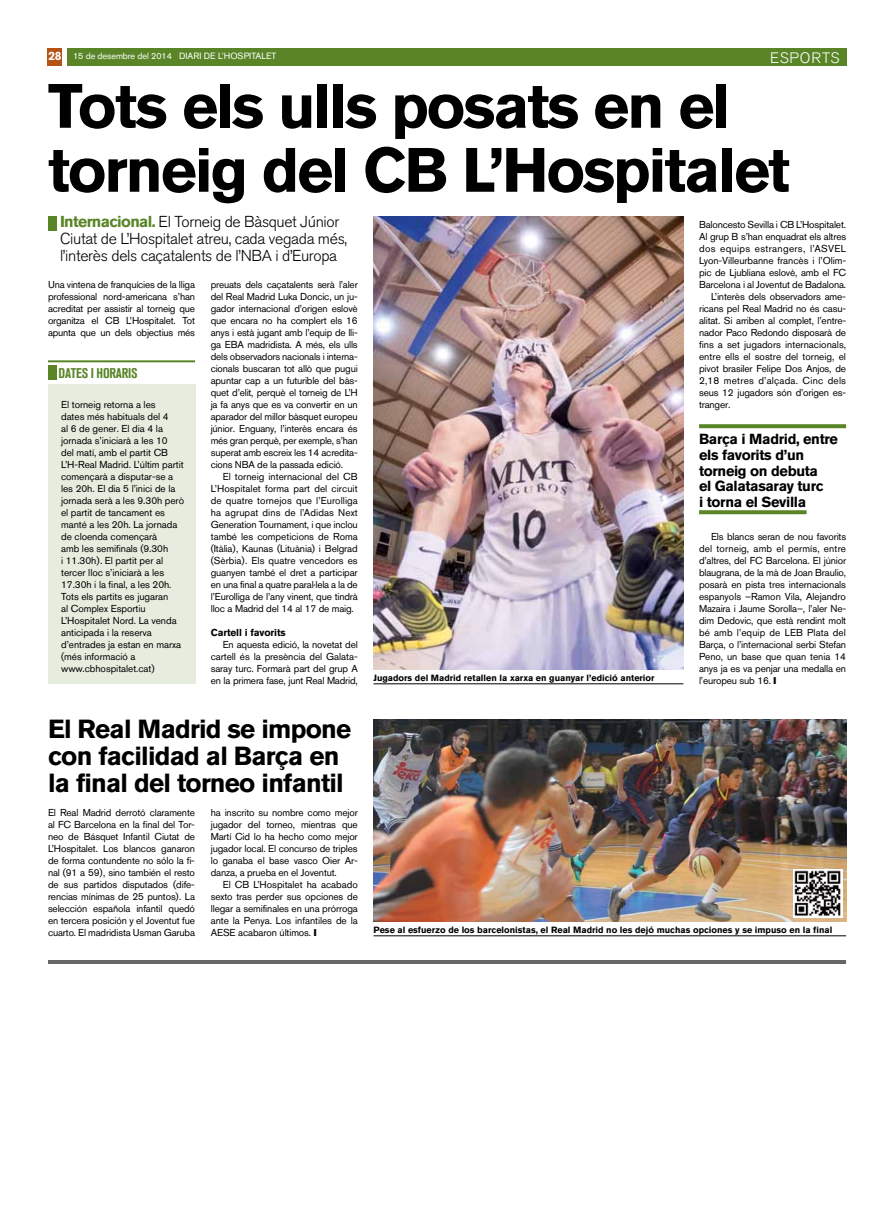
<style>
.page{position:relative;width:893px;height:1220px;background:#fff}
.page>*{position:absolute;margin:0;border:0;box-sizing:border-box;transform-origin:0 0}
.t1{font:700 62px/64px "Akzidenz Grotesk BQ";letter-spacing:-.035em;color:#000}
.t2{font:700 26px/27px "Akzidenz Grotesk BQ";letter-spacing:-.03em;color:#000}
.t3{font:300 15.8px/17px "Akzidenz Grotesk BQ";letter-spacing:-.02em;color:#000}
.t4{font:300 15px "Akzidenz Grotesk BQ";letter-spacing:.06em;color:#fff}
.t5{font:700 14.5px/15.7px "Akzidenz Grotesk BQ";letter-spacing:-.025em;color:#000}
.t6{font:700 condensed 14px "Akzidenz Grotesk BQ";letter-spacing:-.02em;color:#598527}
.t7{font:10px/12px "Akzidenz Grotesk BQ";letter-spacing:-.01em;color:#000;text-align:justify}
.t8{font:700 10px "Akzidenz Grotesk BQ";letter-spacing:-.01em;color:#000}
.t9{font:700 9px "Akzidenz Grotesk BQ";color:#000}
.t10{font:9px "Akzidenz Grotesk BQ";letter-spacing:-.01em;color:#fff}
.s1{font-weight:700;font-size:12px}
.s2{font-style:inherit}
.s3{font-weight:700;color:#598527}
</style>
<div class="page">
<div style="left:67px;top:48px;width:779px;height:18px;background:#598527"></div>
<div style="left:48px;top:48px;width:14px;height:18px;background:#b45314"></div>
<hr style="left:48px;top:960px;width:798px;height:4px;background:#666">
<img style="left:374px;top:216px;width:309px;height:454px">
<hr style="left:374px;top:684px;width:309px;height:1px;background:#000">
<div style="left:48px;top:216px;width:8px;height:15px;background:#598527"></div>
<svg style="left:699px;top:424px;width:147px;height:4px"></svg>
<svg style="left:699px;top:510px;width:108px;height:4px"></svg>
<img style="left:374px;top:720px;width:472px;height:202px">
<div style="left:48px;top:384px;width:147px;height:300px;background:#e6ecde"></div>
<hr style="left:48px;top:360px;width:147px;height:2px;background:#598527">
<div style="left:48px;top:365px;width:8px;height:15px;background:#598527"></div>
<img style="left:793px;top:869px;width:49px;height:49px">
<hr style="left:373px;top:936px;width:473px;height:1px;background:#000">
<p class="t10" style="left:48px;top:51px;width:229px"><span class="s1">28</span> 15 de desembre del 2014 <span class="s2">DIARI DE L’HOSPITALET</span></p>
<h3 class="t4" style="left:770px;top:49px;width:71px">esports</h3>
<h1 class="t1" style="left:48px;top:74px;width:743px">Tots els ulls posats en el torneig del CB L’Hospitalet</h1>
<h3 class="t3" style="left:60px;top:213px;width:289px"><span class="s3">Internacional.</span> El Torneig de Bàsquet Júnior<br>Ciutat de L’Hospitalet atreu, cada vegada més, l’interès dels caçatalents de l’NBA i d’Europa</h3>
<p class="t7" style="left:699px;top:218px;width:149px;text-align:right">Baloncesto Sevilla i CB L’Hospitalet.<br>Al grup B s’han enquadrat els altres dos equips estrangers, l’ASVEL Lyon-Villeurbanne francès i l’Olim&shy;pic de Ljubliana eslovè, amb el FC Barcelona i al Joventut de Badalona.<br>L’interès dels observadors ame&shy;ricans pel Real Madrid no és casu&shy;alitat. Si arriben al complet, l’entre&shy;nador Paco Redondo disposarà de fins a set jugadors internacionals, entre ells el sostre del torneig, el pivot brasiler Felipe Dos Anjos, de 2,18 metres d’alçada. Cinc dels seus 12 jugadors són d’origen es-</p>
<p class="t7" style="left:48px;top:278px;width:149px">Una vintena de franquícies de la lliga professional nord-americana s’han acreditat per assistir al torneig que organitza el CB L’Hospitalet. Tot apunta que un dels objectius més</p>
<p class="t7" style="left:211px;top:278px;width:149px">preuats dels caçatalents serà l’aler del Real Madrid Luka Doncic, un ju&shy;gador internacional d’origen eslovè que encara no ha complert els 16 anys i està jugant amb l’equip de lli&shy;ga EBA madridista. A més, els ulls dels observadors nacionals i interna&shy;cionals buscaran tot allò que pugui apuntar cap a un futurible del bàs&shy;quet d’elit, perquè el torneig de L’H ja fa anys que es va convertir en un aparador del millor bàsquet europeu júnior. Enguany, l’interès encara és més gran perquè, per exemple, s’han superat amb escreix les 14 acredita&shy;cions NBA de la passada edició.</p>
<p class="t7" style="left:211px;top:470px;width:149px;text-indent:12px">El torneig internacional del CB L’Hospitalet forma part del circuit de quatre tornejos que l’Eurolliga ha agrupat dins de l’Adidas Next Generation Tournament, i que inclou també les competicions de Roma (Itàlia), Kaunas (Lituània) i Belgrad (Sèrbia). Els quatre vencedors es guanyen també el dret a participar en una final a quatre paral·lela a la de l’Eurolliga de l’any vinent, que tindrà lloc a Madrid del 14 al 17 de maig.</p>
<p class="t8" style="left:211px;top:627px;width:76px">Cartell i favorits</p>
<p class="t7" style="left:211px;top:638px;width:149px;text-indent:12px">En aquesta edició, la novetat del cartell és la presència del Galata&shy;saray turc. Formarà part del grup A en la primera fase, junt Real Madrid,</p>
<h3 class="t6" style="left:59px;top:366px;width:80px">DATES I HORARIS</h3>
<p class="t7" style="left:61px;top:398px;width:96px">El torneig retorna a les</p>
<p class="t7" style="left:699px;top:398px;width:33px">tranger.</p>
<p class="t7" style="left:61px;top:410px;width:124px;text-align:left">dates més habituals del 4<br>al 6 de gener. El dia 4 la jornada s’iniciarà a les 10<br>del matí, amb el partit CB<br>L’H-Real Madrid. L’últim partit començarà a disputar-se a les 20h. El dia 5 l’inici de la jornada serà a les 9.30h però el partit de tancament es manté a les 20h. La jornada de cloenda començarà<br>amb les semifinals (9.30h<br>i 11.30h). El partit per al tercer lloc s’iniciarà a les<br>17.30h i la final, a les 20h.<br>Tots els partits es jugaran<br>al Complex Esportiu<br>L’Hospitalet Nord. La venda anticipada i la reserva d’entrades ja estan en marxa (més informació a www.cbhospitalet.cat)</p>
<h3 class="t5" style="left:699px;top:431px;width:140px">Barça i Madrid, entre els favorits d’un torneig on debuta<br>el Galatasaray turc<br>i torna el Sevilla</h3>
<p class="t7" style="left:699px;top:530px;width:149px;text-indent:12px">Els blancs seran de nou favorits del torneig, amb el permís, entre d’altres, del FC Barcelona. El júnior blaugrana, de la mà de Joan Braulio, posarà en pista tres internacionals espanyols –Ramon Vila, Alejandro Mazaira i Jaume Sorolla–, l’aler Ne&shy;dim Dedovic, que està rendint molt bé amb l’equip de LEB Plata del Barça, o l’internacional serbi Stefan Peno, un base que quan tenia 14 anys ja es va penjar una medalla en l’europeu sub 16.</p>
<p class="t9" style="left:374px;top:672px;width:283px">Jugadors del Madrid retallen la xarxa en guanyar l’edició anterior</p>
<h2 class="t2" style="left:48px;top:716px;width:305px">El Real Madrid se impone con facilidad al Barça en la final del torneo infantil</h2>
<p class="t7" style="left:48px;top:806px;width:149px">El Real Madrid derrotó claramente al FC Barcelona en la final del Tor&shy;neo de Básquet Infantil Ciutat de L’Hospitalet. Los blancos ganaron de forma contundente no sólo la fi&shy;nal (91 a 59), sino también el resto de sus partidos disputados (dife&shy;rencias mínimas de 25 puntos). La selección española infantil quedó en tercera posición y el Joventut fue cuarto. El madridista Usman Garuba</p>
<p class="t7" style="left:211px;top:806px;width:149px">ha inscrito su nombre como mejor jugador del torneo, mientras que Martí Cid lo ha hecho como mejor jugador local. El concurso de triples lo ganaba el base vasco Oier Ar&shy;danza, a prueba en el Joventut.</p>
<p class="t7" style="left:211px;top:878px;width:149px;text-indent:12px">El CB L’Hospitalet ha acabado sexto tras perder sus opciones de llegar a semifinales en una prórroga ante la Penya. Los infantiles de la AESE acabaron últimos.</p>
<p class="t9" style="left:373px;top:924px;width:460px">Pese al esfuerzo de los barcelonistas, el Real Madrid no les dejó muchas opciones y se impuso en la final</p>
</div>
